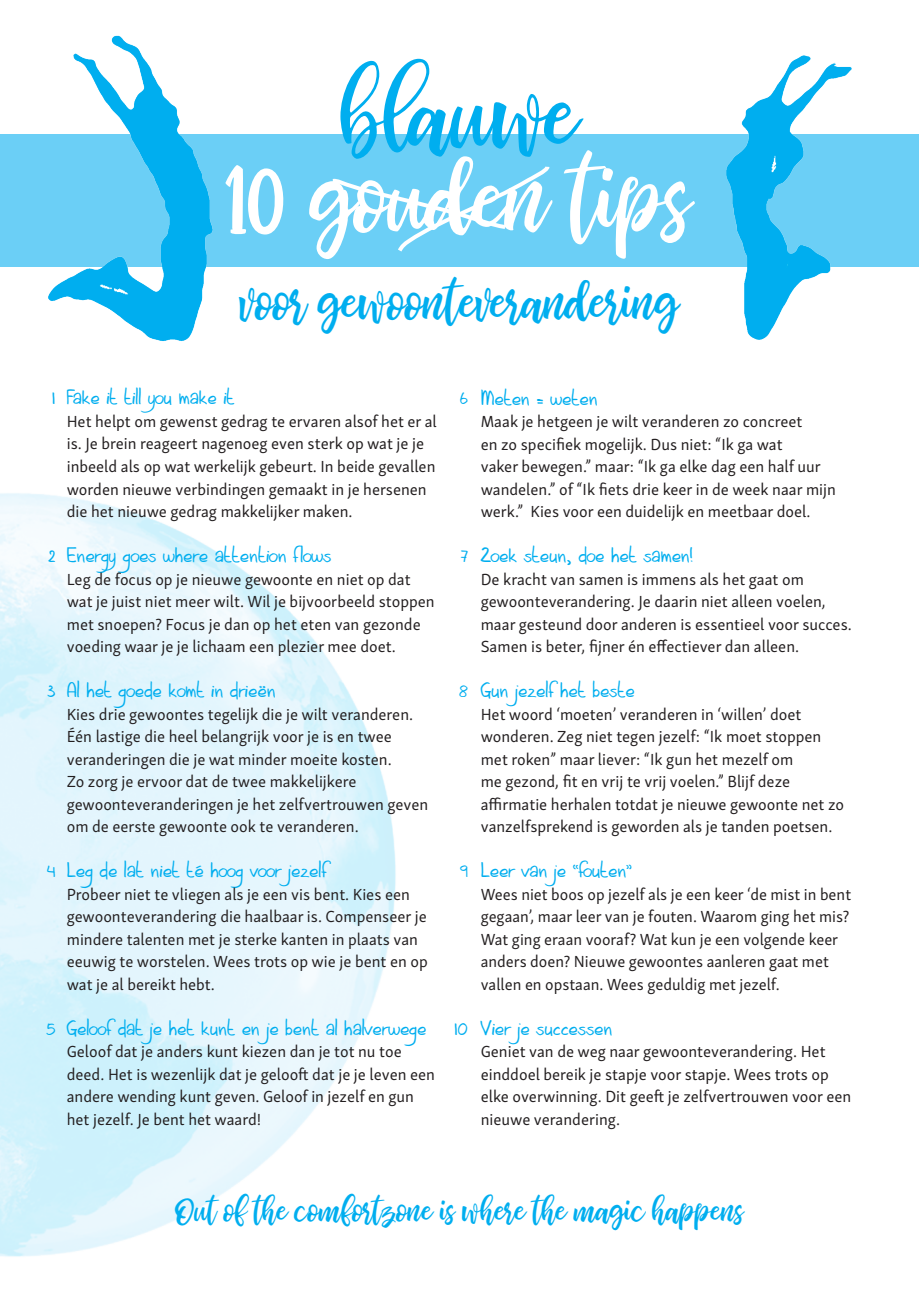
<style>
.page{position:relative;width:919px;height:1289px;background:#fff}
.page>*{position:absolute;margin:0;border:0;box-sizing:border-box;transform-origin:0 0}
.t1{font:91.5px "bhatoshine";color:#fff}
.t2{font:91.5px "bhatoshine";color:#00aeef}
.t3{font:48px "bhatoshine";color:#00aeef}
.t4{font:30px "bhatoshine";color:#00aeef}
.t5{font:16.5px/22.5px "Skolar Sans Latn";color:#231f20}
.t6{font:16.5px "Aint Nothing Fancy";color:#00aeef}
</style>
<div class="page">
<div style="left:0;top:134px;width:918px;height:133px;background:#6bcff6"></div>
<img style="left:48px;top:35px;width:165px;height:306px">
<img style="left:726px;top:55px;width:126px;height:285px">
<img style="left:0;top:493px;width:396px;height:764px">
<svg style="left:332px;top:166px;width:218px;height:86px"></svg>
<h1 class="t2" style="left:341px;top:47px;width:237px">blauwe</h1>
<h1 class="t1" style="left:229px;top:130px;width:462px">10 gouden tips</h1>
<h2 class="t3" style="left:240px;top:266px;width:440px">voor gewoonteverandering</h2>
<p class="t6" style="left:52px;top:389px;width:5px">1</p>
<p class="t6" style="left:48px;top:546px;width:9px">2</p>
<p class="t6" style="left:47px;top:681px;width:10px">3</p>
<p class="t6" style="left:47px;top:861px;width:10px">4</p>
<p class="t6" style="left:46px;top:1019px;width:10px">5</p>
<p class="t6" style="left:67px;top:389px;width:169px">Fake it till you make it</p>
<p class="t5" style="left:67px;top:409px;width:371px">Het helpt om gewenst gedrag te ervaren alsof het er al is. Je brein reageert nagenoeg even sterk op wat je je inbeeld als op wat werkelijk gebeurt. In beide gevallen worden nieuwe verbindingen gemaakt in je hersenen die het nieuwe gedrag makkelijker maken.</p>
<p class="t6" style="left:67px;top:546px;width:266px">Energy goes where attention flows</p>
<p class="t5" style="left:67px;top:566px;width:369px">Leg de focus op je nieuwe gewoonte en niet op dat wat je juist niet meer wilt. Wil je bijvoorbeeld stoppen met snoepen? Focus je dan op het eten van gezonde voeding waar je je lichaam een plezier mee doet.</p>
<p class="t6" style="left:67px;top:681px;width:210px">Al het goede komt in drieën</p>
<p class="t5" style="left:67px;top:701px;width:363px">Kies drie gewoontes tegelijk die je wilt veranderen.<br>Één lastige die heel belangrijk voor je is en twee veranderingen die je wat minder moeite kosten.<br>Zo zorg je ervoor dat de twee makkelijkere gewoonteveranderingen je het zelfvertrouwen geven om de eerste gewoonte ook te veranderen.</p>
<p class="t6" style="left:67px;top:862px;width:261px">Leg de lat niet té hoog voor jezelf</p>
<p class="t5" style="left:67px;top:881px;width:362px">Probeer niet te vliegen als je een vis bent. Kies een gewoonteverandering die haalbaar is. Compenseer je mindere talenten met je sterke kanten in plaats van eeuwig te worstelen. Wees trots op wie je bent en op wat je al bereikt hebt.</p>
<p class="t6" style="left:67px;top:1019px;width:361px">Geloof dat je het kunt en je bent al halverwege</p>
<p class="t5" style="left:67px;top:1039px;width:369px">Geloof dat je anders kunt kiezen dan je tot nu toe deed. Het is wezenlijk dat je gelooft dat je je leven een andere wending kunt geven. Geloof in jezelf en gun het jezelf. Je bent het waard!</p>
<p class="t6" style="left:460px;top:389px;width:10px">6</p>
<p class="t6" style="left:461px;top:546px;width:8px">7</p>
<p class="t6" style="left:459px;top:681px;width:10px">8</p>
<p class="t6" style="left:460px;top:861px;width:9px">9</p>
<p class="t6" style="left:454px;top:1019px;width:15px">10</p>
<p class="t6" style="left:480px;top:389px;width:118px">Meten = weten</p>
<p class="t5" style="left:480px;top:409px;width:356px">Maak je hetgeen je wilt veranderen zo concreet<br>en zo specifiek mogelijk. Dus niet: “Ik ga wat<br>vaker bewegen.” maar: “Ik ga elke dag een half uur wandelen.” of “Ik fiets drie keer in de week naar mijn werk.” Kies voor een duidelijk en meetbaar doel.</p>
<p class="t6" style="left:480px;top:547px;width:213px">Zoek steun, doe het samen!</p>
<p class="t5" style="left:480px;top:566px;width:372px">De kracht van samen is immens als het gaat om gewoonteverandering. Je daarin niet alleen voelen, maar gesteund door anderen is essentieel voor succes.<br>Samen is beter, fijner én effectiever dan alleen.</p>
<p class="t6" style="left:480px;top:682px;width:155px">Gun jezelf het beste</p>
<p class="t5" style="left:480px;top:701px;width:365px">Het woord ‘moeten’ veranderen in ‘willen’ doet wonderen. Zeg niet tegen jezelf: “Ik moet stoppen met roken” maar liever: “Ik gun het mezelf om<br>me gezond, fit en vrij te vrij voelen.” Blijf deze affirmatie herhalen totdat je nieuwe gewoonte net zo vanzelfsprekend is geworden als je tanden poetsen.</p>
<p class="t6" style="left:480px;top:862px;width:152px">Leer van je “fouten”</p>
<p class="t5" style="left:480px;top:881px;width:372px">Wees niet boos op jezelf als je een keer ‘de mist in bent gegaan’, maar leer van je fouten. Waarom ging het mis?<br>Wat ging eraan vooraf? Wat kun je een volgende keer anders doen? Nieuwe gewoontes aanleren gaat met vallen en opstaan. Wees geduldig met jezelf.</p>
<p class="t6" style="left:480px;top:1019px;width:133px">Vier je successen</p>
<p class="t5" style="left:480px;top:1039px;width:372px">Geniet van de weg naar gewoonteverandering. Het einddoel bereik je stapje voor stapje. Wees trots op elke overwinning. Dit geeft je zelfvertrouwen voor een nieuwe verandering.</p>
<h3 class="t4" style="left:176px;top:1188px;width:569px">Out of the comfortzone is where the magic happens</h3>
</div>
